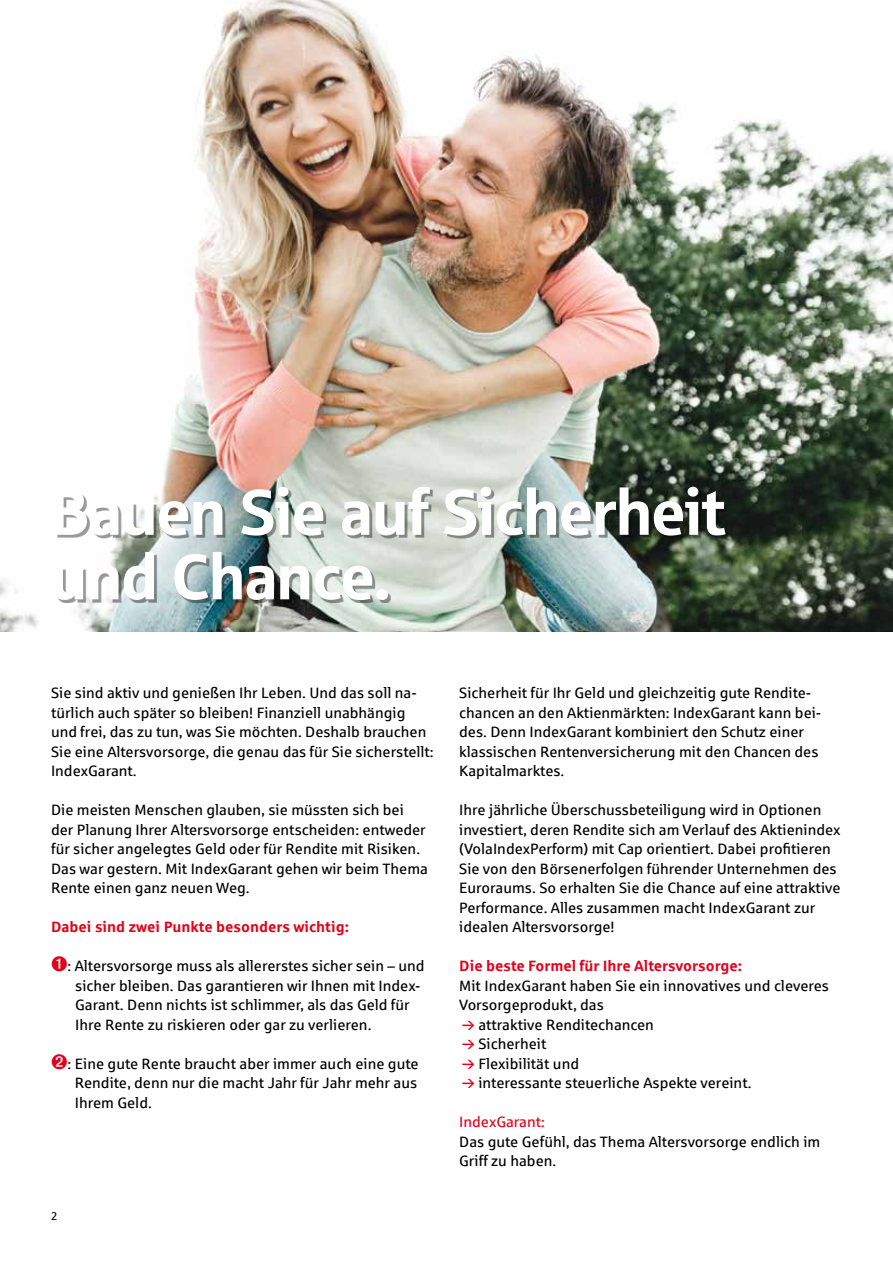
<style>
.page{position:relative;width:893px;height:1263px;background:#fff}
.page>*{position:absolute;margin:0;border:0;box-sizing:border-box;transform-origin:0 0}
.t1{font:64.5px/64.5px "Sparkasse Head";color:#fff}
.t2{font:15px/19.5px "Sparkasse Rg";color:#000}
.t3{font:700 15px "Sparkasse Rg";color:#e2001a}
.t4{font:15px "Sparkasse Rg";color:#e2001a}
.t5{font:11.25px "Sparkasse Rg";color:#000}
</style>
<div class="page">
<img style="left:0;top:0;width:893px;height:631px">
<div style="left:57px;top:489px;width:672px;height:114px;background:#000;opacity:.4"></div>
<h1 class="t1" style="left:51px;top:478px;width:676px">Bauen Sie auf Sicherheit und Chance.</h1>
<p class="t2" style="left:51px;top:683px;width:384px">Sie sind aktiv und genießen Ihr Leben. Und das soll na&shy;türlich auch später so bleiben! Finanziell unabhängig und frei, das zu tun, was Sie möchten. Deshalb brauchen Sie eine Altersvorsorge, die genau das für Sie sicherstellt:<br>IndexGarant.</p>
<p class="t2" style="left:51px;top:800px;width:378px">Die meisten Menschen glauben, sie müssten sich bei der Planung Ihrer Altersvorsorge entscheiden: entweder für sicher angelegtes Geld oder für Rendite mit Risiken.<br>Das war gestern. Mit IndexGarant gehen wir beim Thema Rente einen ganz neuen Weg.</p>
<p class="t3" style="left:51px;top:917px;width:299px">Dabei sind zwei Punkte besonders wichtig:</p>
<p class="t2" style="left:75px;top:956px;width:351px;text-indent:-8px">: Altersvorsorge muss als allererstes sicher sein – und sicher bleiben. Das garantieren wir Ihnen mit Index-Garant. Denn nichts ist schlimmer, als das Geld für Ihre Rente zu riskieren oder gar zu verlieren.</p>
<p class="t2" style="left:75px;top:1053px;width:345px;text-align:justify;text-indent:-7px">: Eine gute Rente braucht aber immer auch eine gute Rendite, denn nur die macht Jahr für Jahr mehr aus Ihrem Geld.</p>
<p class="t5" style="left:51px;top:1209px;width:8px">2</p>
<p class="t2" style="left:459px;top:683px;width:364px">Sicherheit für Ihr Geld und gleichzeitig gute Rendite&shy;chancen an den Aktienmärkten: IndexGarant kann bei&shy;des. Denn IndexGarant kombiniert den Schutz einer klassischen Rentenversicherung mit den Chancen des Kapitalmarktes.</p>
<p class="t2" style="left:459px;top:800px;width:383px">Ihre jährliche Überschussbeteiligung wird in Optionen investiert, deren Rendite sich am Verlauf des Aktienindex (VolaIndexPerform) mit Cap orientiert. Dabei profitieren Sie von den Börsenerfolgen führender Unternehmen des Euroraums. So erhalten Sie die Chance auf eine attraktive Performance. Alles zusammen macht IndexGarant zur idealen Altersvorsorge!</p>
<p class="t3" style="left:459px;top:956px;width:284px">Die beste Formel für Ihre Altersvorsorge:</p>
<p class="t2" style="left:459px;top:975px;width:371px">Mit IndexGarant haben Sie ein innovatives und cleveres</p>
<p class="t2" style="left:459px;top:995px;width:146px">Vorsorgeprodukt, das</p>
<p class="t2" style="left:478px;top:1014px;width:177px">attraktive Renditechancen</p>
<p class="t2" style="left:478px;top:1034px;width:70px">Sicherheit</p>
<p class="t2" style="left:478px;top:1053px;width:102px">Flexibilität und</p>
<p class="t2" style="left:478px;top:1073px;width:275px">interessante steuerliche Aspekte vereint.</p>
<p class="t4" style="left:459px;top:1113px;width:87px">IndexGarant:</p>
<p class="t2" style="left:459px;top:1131px;width:363px">Das gute Gefühl, das Thema Altersvorsorge endlich im<br>Griff zu haben.</p>
</div>
